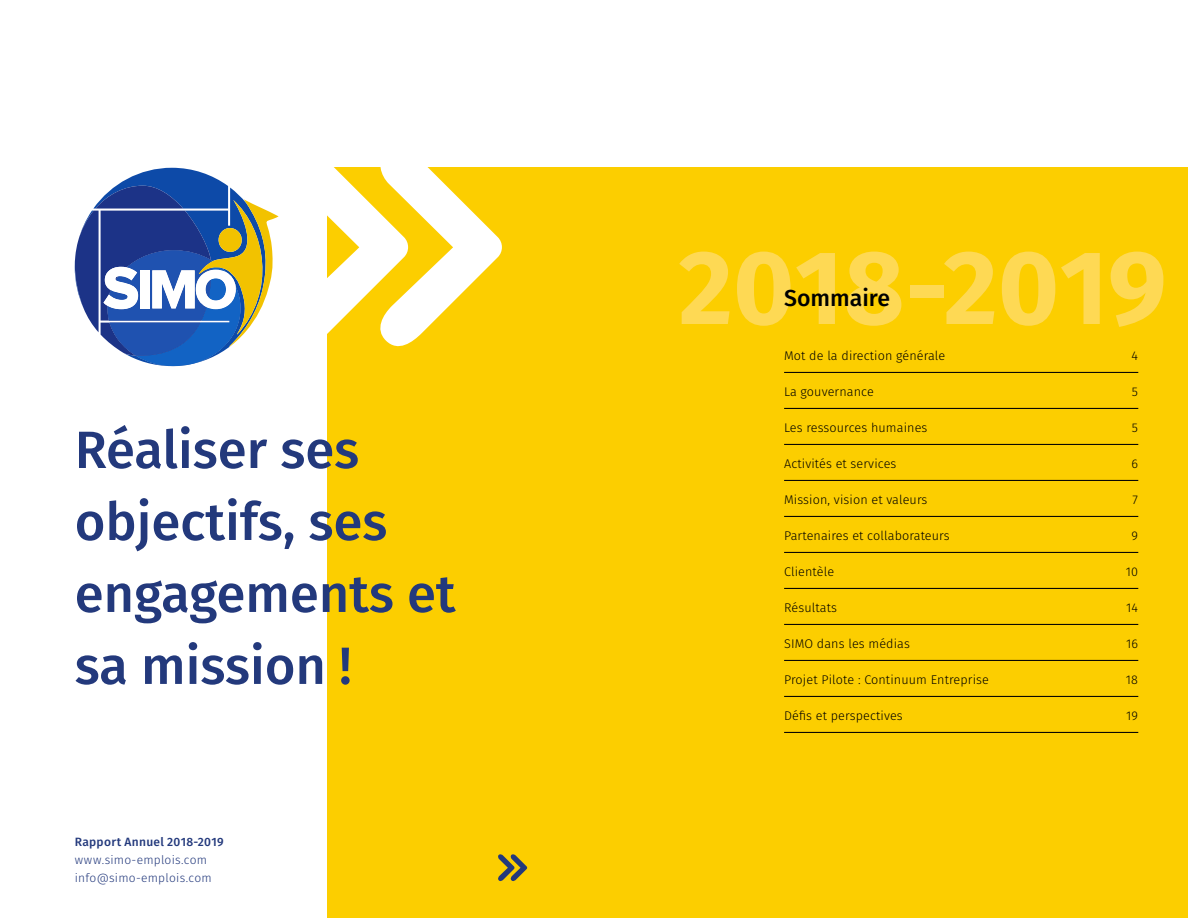
<style>
.page{position:relative;width:1188px;height:918px;background:#fff}
.page>*{position:absolute;margin:0;border:0;box-sizing:border-box;transform-origin:0 0}
.t1{font:700 105px "Fira Sans";color:#fed954}
.t2{font:500 52.5px/72px "Fira Sans";color:#23397c}
.t3{font:500 23.1px "Fira Sans";color:#000}
.t4{font:300 12.6px "Fira Sans";letter-spacing:.01em;color:#000}
.t5{font:300 12px/18px "Fira Sans";letter-spacing:.02em;color:#23397c}
.t6{font:500 12px "Fira Sans";letter-spacing:.025em;color:#23397c}
</style>
<div class="page">
<div style="left:328px;top:168px;width:860px;height:750px;background:#fcce00"></div>
<svg style="left:498px;top:854px;width:29px;height:28px"></svg>
<hr style="left:784px;top:372px;width:354px;height:1px;background:#000">
<hr style="left:784px;top:408px;width:354px;height:1px;background:#000">
<hr style="left:784px;top:444px;width:354px;height:1px;background:#000">
<hr style="left:784px;top:480px;width:354px;height:1px;background:#000">
<hr style="left:784px;top:516px;width:354px;height:1px;background:#000">
<hr style="left:784px;top:552px;width:354px;height:1px;background:#000">
<hr style="left:784px;top:588px;width:354px;height:1px;background:#000">
<hr style="left:784px;top:624px;width:354px;height:1px;background:#000">
<hr style="left:784px;top:660px;width:354px;height:1px;background:#000">
<hr style="left:784px;top:696px;width:354px;height:1px;background:#000">
<hr style="left:784px;top:732px;width:354px;height:1px;background:#000">
<svg style="left:75px;top:167px;width:427px;height:199px"></svg>
<h2 class="t2" style="left:75px;top:411px;width:382px">Réaliser ses objectifs, ses engagements et sa mission !</h2>
<p class="t6" style="left:75px;top:832px;width:150px">Rapport Annuel 2018-2019</p>
<p class="t5" style="left:75px;top:851px;width:138px">www.simo-emplois.com info@simo-emplois.com</p>
<h1 class="t1" style="left:679px;top:199px;width:490px">2018-2019</h1>
<h3 class="t3" style="left:784px;top:279px;width:107px">Sommaire</h3>
<p class="t4" style="left:784px;top:347px;width:163px">Mot de la direction générale</p>
<p class="t4" style="left:1131px;top:347px;width:8px">4</p>
<p class="t4" style="left:784px;top:383px;width:91px">La gouvernance</p>
<p class="t4" style="left:1132px;top:383px;width:8px">5</p>
<p class="t4" style="left:784px;top:419px;width:145px">Les ressources humaines</p>
<p class="t4" style="left:1132px;top:419px;width:8px">5</p>
<p class="t4" style="left:784px;top:455px;width:114px">Activités et services</p>
<p class="t4" style="left:1131px;top:455px;width:8px">6</p>
<p class="t4" style="left:784px;top:491px;width:145px">Mission, vision et valeurs</p>
<p class="t4" style="left:1132px;top:491px;width:7px">7</p>
<p class="t4" style="left:784px;top:527px;width:167px">Partenaires et collaborateurs</p>
<p class="t4" style="left:1131px;top:527px;width:8px">9</p>
<p class="t4" style="left:784px;top:563px;width:52px">Clientèle</p>
<p class="t4" style="left:1126px;top:563px;width:14px">10</p>
<p class="t4" style="left:784px;top:599px;width:54px">Résultats</p>
<p class="t4" style="left:1126px;top:599px;width:13px">14</p>
<p class="t4" style="left:784px;top:635px;width:127px">SIMO dans les médias</p>
<p class="t4" style="left:1126px;top:635px;width:13px">16</p>
<p class="t4" style="left:784px;top:671px;width:206px">Projet Pilote : Continuum Entreprise</p>
<p class="t4" style="left:1126px;top:671px;width:14px">18</p>
<p class="t4" style="left:784px;top:707px;width:120px">Défis et perspectives</p>
<p class="t4" style="left:1126px;top:707px;width:13px">19</p>
</div>
